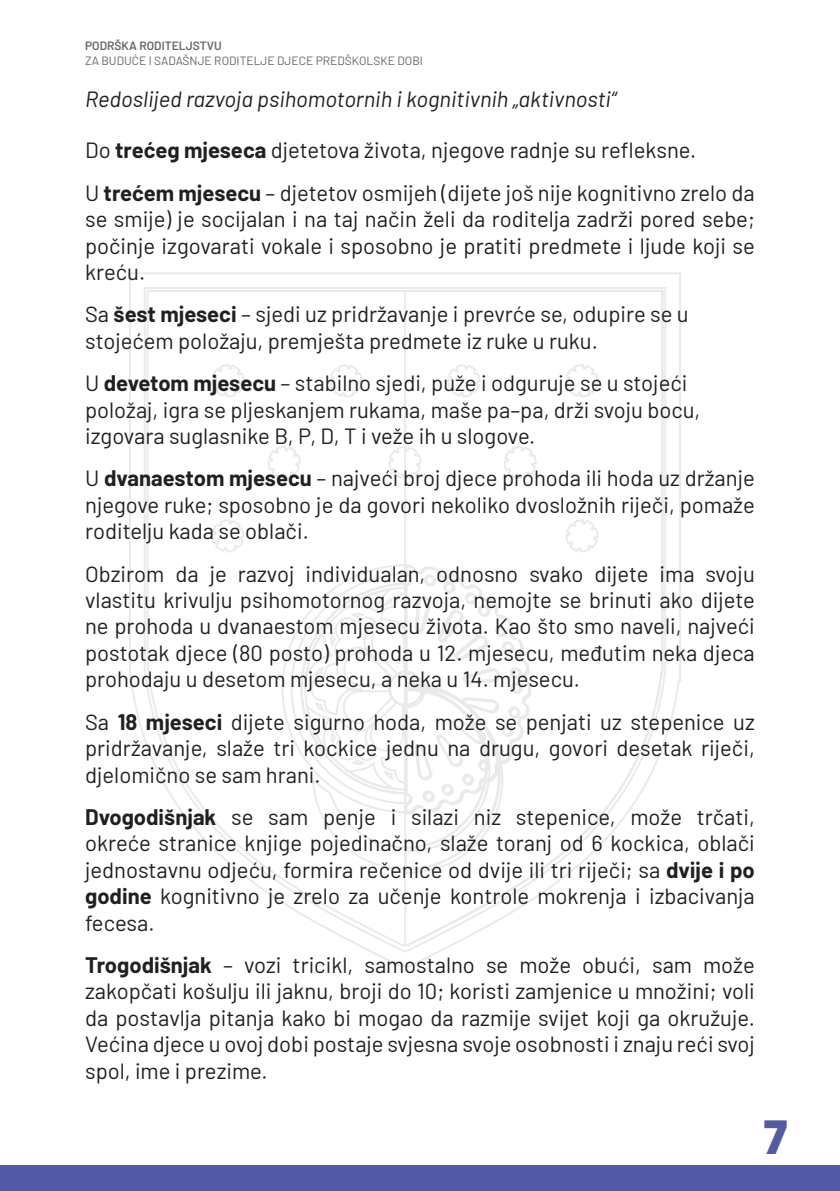
<style>
.page{position:relative;width:840px;height:1191px;background:#fff}
.page>*{position:absolute;margin:0;border:0;box-sizing:border-box;transform-origin:0 0}
.t1{font:800 46px "Poppins";color:#555ba0}
.t2{font:22px/26.4px "Barlow";color:#231f20;text-align:justify}
.t3{font:italic 22px "Barlow";color:#231f20}
.t4{font:12px "Barlow";color:#696663}
.t5{font:600 12px "Barlow";color:#696663}
.s1{font-weight:700}
</style>
<div class="page">
<div style="left:0;top:1165px;width:839px;height:26px;background:#555aa7"></div>
<svg style="left:129px;top:272px;width:552px;height:695px"></svg>
<p class="t5" style="left:85px;top:37px;width:138px">PODRŠKA RODITELJSTVU</p>
<p class="t4" style="left:85px;top:52px;width:339px">ZA BUDUĆE I SADAŠNJE RODITELJE DJECE PREDŠKOLSKE DOBI</p>
<p class="t3" style="left:85px;top:83px;width:532px">Redoslijed razvoja psihomotornih i kognitivnih „aktivnosti“</p>
<p class="t2" style="left:85px;top:135px;width:612px">Do <span class="s1">trećeg mjeseca</span> djetetova života, njegove radnje su refleksne.</p>
<p class="t2" style="left:85px;top:178px;width:670px">U <span class="s1">trećem mjesecu</span> – djetetov osmijeh (dijete još nije kognitivno zrelo da se smije) je socijalan i na taj način želi da roditelja zadrži pored sebe; počinje izgovarati vokale i sposobno je pratiti predmete i ljude koji se kreću.</p>
<p class="t2" style="left:85px;top:299px;width:604px">Sa <span class="s1">šest mjeseci</span> – sjedi uz pridržavanje i prevrće se, odupire se u stojećem položaju, premješta predmete iz ruke u ruku.</p>
<p class="t2" style="left:85px;top:368px;width:616px;text-align:left">U <span class="s1">devetom mjesecu</span> – stabilno sjedi, puže i odguruje se u stojeći položaj, igra se pljeskanjem rukama, maše pa–pa, drži svoju bocu, izgovara suglasnike B, P, D, T i veže ih u slogove.</p>
<p class="t2" style="left:85px;top:463px;width:670px">U <span class="s1">dvanaestom mjesecu</span> – najveći broj djece prohoda ili hoda uz držanje njegove ruke; sposobno je da govori nekoliko dvosložnih riječi, pomaže roditelju kada se oblači.</p>
<p class="t2" style="left:85px;top:559px;width:670px">Obzirom da je razvoj individualan, odnosno svako dijete ima svoju vlastitu krivulju psihomotornog razvoja, nemojte se brinuti ako dijete ne prohoda u dvanaestom mjesecu života. Kao što smo naveli, najveći postotak djece (80 posto) prohoda u 12. mjesecu, međutim neka djeca prohodaju u desetom mjesecu, a neka u 14. mjesecu.</p>
<p class="t2" style="left:85px;top:707px;width:670px">Sa <span class="s1">18 mjeseci</span> dijete sigurno hoda, može se penjati uz stepenice uz pridržavanje, slaže tri kockice jednu na drugu, govori desetak riječi, djelomično se sam hrani.</p>
<p class="t2" style="left:85px;top:802px;width:670px"><span class="s1">Dvogodišnjak</span> se sam penje i silazi niz stepenice, može trčati, okreće stranice knjige pojedinačno, slaže toranj od 6 kockica, oblači jednostavnu odjeću, formira rečenice od dvije ili tri riječi; sa <span class="s1">dvije i po godine</span> kognitivno je zrelo za učenje kontrole mokrenja i izbacivanja fecesa.</p>
<p class="t2" style="left:85px;top:950px;width:670px"><span class="s1">Trogodišnjak</span> – vozi tricikl, samostalno se može obući, sam može zakopčati košulju ili jaknu, broji do 10; koristi zamjenice u množini; voli da postavlja pitanja kako bi mogao da razmije svijet koji ga okružuje.<br>Većina djece u ovoj dobi postaje svjesna svoje osobnosti i znaju reći svoj spol, ime i prezime.</p>
<h1 class="t1" style="left:763px;top:1111px;width:26px">7</h1>
</div>
